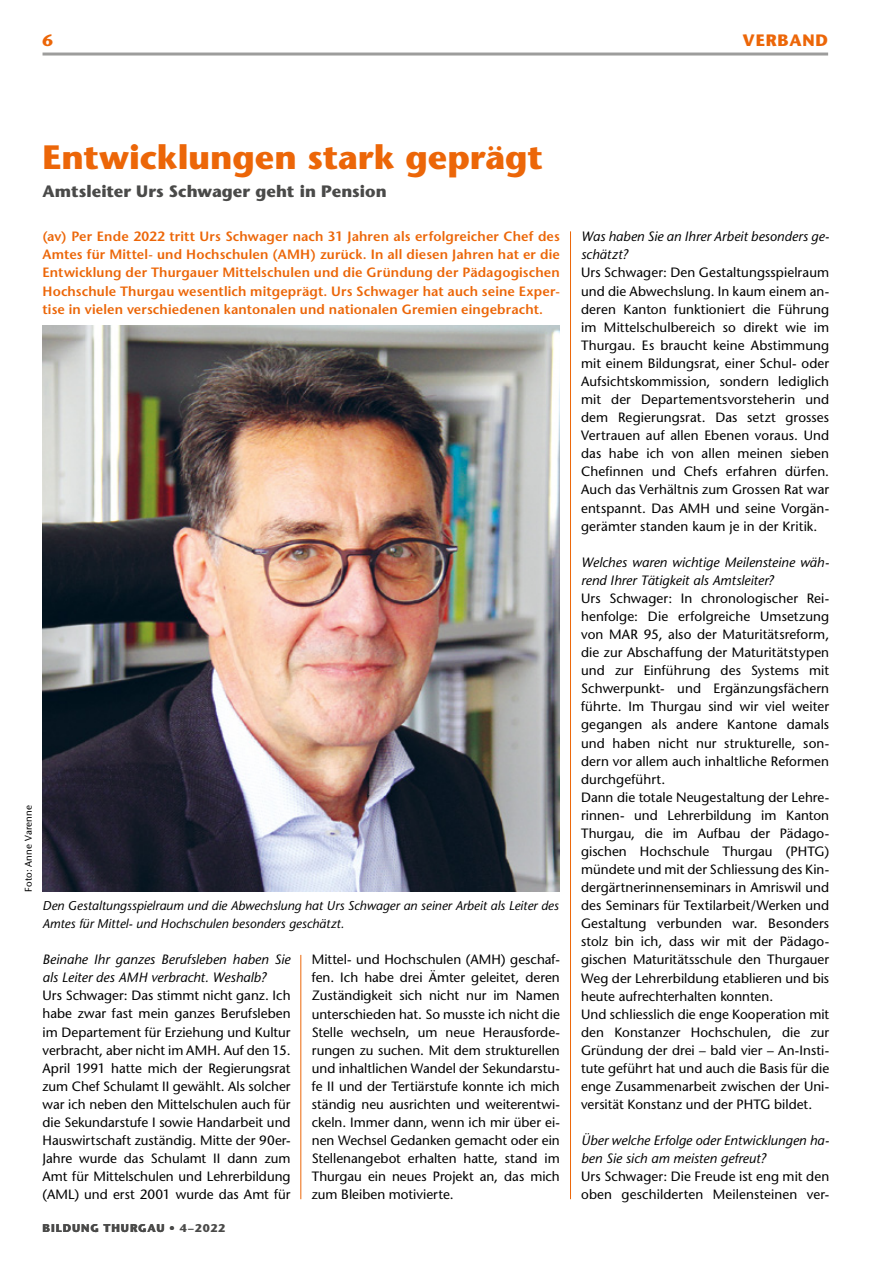
<style>
.page{position:relative;width:893px;height:1263px;background:#fff}
.page>*{position:absolute;margin:0;border:0;box-sizing:border-box;transform-origin:0 0}
.t1{font:700 33.75px "Stone Sans Std";color:#ec6608}
.t2{font:700 16.5px "Stone Sans Std";letter-spacing:.005em;color:#4a4a49}
.t3{font:700 16.5px "Stone Sans Std";letter-spacing:.05em;color:#ec6608}
.t4{font:500 13.5px/18.1px "Stone Sans Std";letter-spacing:.005em;color:#000;text-align:justify}
.t5{font:600 13.5px/18.1px "Stone Sans Std";letter-spacing:.01em;color:#ec6608;text-align:justify}
.t6{font:italic 500 13.5px/18.1px "Stone Sans Std";color:#000}
.t7{font:italic 500 12.75px/18px "Stone Sans Std";color:#000}
.t8{font:700 11.25px "Stone Sans Std";letter-spacing:.075em;color:#4a4a49}
.t9{font:500 9.75px "Stone Sans Std";letter-spacing:.015em;color:#000}
</style>
<div class="page">
<hr style="left:43px;top:53px;width:785px;height:3px;background:#9d9d9c">
<hr style="left:570px;top:231px;width:1px;height:968px;background:#ec6608">
<img style="left:43px;top:325px;width:517px;height:567px">
<hr style="left:300px;top:955px;width:1px;height:244px;background:#ec6608">
<p class="t3" style="left:43px;top:31px;width:12px">6</p>
<p class="t3" style="left:743px;top:31px;width:87px">VERBAND</p>
<p class="t9" style="left:23px;top:892px;width:89px;rotate:-90deg">Foto: Anne Varenne</p>
<h1 class="t1" style="left:43px;top:137px;width:502px">Entwicklungen stark geprägt</h1>
<p class="t2" style="left:43px;top:181px;width:346px">Amtsleiter Urs Schwager geht in Pension</p>
<p class="t5" style="left:43px;top:227px;width:519px">(av) Per Ende 2022 tritt Urs Schwager nach 31 Jahren als erfolgreicher Chef des Amtes für Mittel- und Hochschulen (AMH) zurück. In all diesen Jahren hat er die Entwicklung der Thurgauer Mittelschulen und die Gründung der Pädagogischen Hochschule Thurgau wesentlich mitgeprägt. Urs Schwager hat auch seine Exper&shy;tise in vielen verschiedenen kantonalen und nationalen Gremien eingebracht.</p>
<p class="t6" style="left:581px;top:228px;width:250px">Was haben Sie an Ihrer Arbeit besonders ge&shy;schätzt?</p>
<p class="t4" style="left:581px;top:264px;width:250px">Urs Schwager: Den Gestaltungsspielraum und die Abwechslung. In kaum einem an&shy;deren Kanton funktioniert die Führung im Mittelschulbereich so direkt wie im Thurgau. Es braucht keine Abstimmung mit einem Bildungsrat, einer Schul- oder Aufsichtskommission, sondern lediglich mit der Departementsvorsteherin und dem Regierungsrat. Das setzt grosses Vertrauen auf allen Ebenen voraus. Und das habe ich von allen meinen sieben Chefinnen und Chefs erfahren dürfen.<br>Auch das Verhältnis zum Grossen Rat war entspannt. Das AMH und seine Vorgän&shy;gerämter standen kaum je in der Kritik.</p>
<p class="t6" style="left:581px;top:553px;width:250px">Welches waren wichtige Meilensteine wäh&shy;rend Ihrer Tätigkeit als Amtsleiter?</p>
<p class="t4" style="left:581px;top:589px;width:250px;text-align:left">Urs Schwager: In chronologischer Rei&shy;henfolge: Die erfolgreiche Umsetzung von MAR 95, also der Maturitätsreform, die zur Abschaffung der Maturitätstypen und zur Einführung des Systems mit Schwerpunkt- und Ergänzungsfächern führte. Im Thurgau sind wir viel weiter gegangen als andere Kantone damals und haben nicht nur strukturelle, son&shy;dern vor allem auch inhaltliche Reformen durchgeführt.<br>Dann die totale Neugestaltung der Lehre&shy;rinnen- und Lehrerbildung im Kanton Thurgau, die im Aufbau der Pädago&shy;gischen Hochschule Thurgau (PHTG) mündete und mit der Schliessung des Kin&shy;dergärtnerinnenseminars in Amriswil und des Seminars für Textilarbeit/Werken und Gestaltung verbunden war. Besonders stolz bin ich, dass wir mit der Pädago&shy;gischen Maturitätsschule den Thurgauer Weg der Lehrerbildung etablieren und bis heute aufrechterhalten konnten.<br>Und schliesslich die enge Kooperation mit den Konstanzer Hochschulen, die zur Gründung der drei – bald vier – An-Insti&shy;tute geführt hat und auch die Basis für die enge Zusammenarbeit zwischen der Uni&shy;versität Konstanz und der PHTG bildet.</p>
<p class="t6" style="left:581px;top:1131px;width:250px">Über welche Erfolge oder Entwicklungen ha&shy;ben Sie sich am meisten gefreut?</p>
<p class="t4" style="left:581px;top:1167px;width:250px">Urs Schwager: Die Freude ist eng mit den oben geschilderten Meilensteinen ver-</p>
<p class="t7" style="left:43px;top:897px;width:518px">Den Gestaltungsspielraum und die Abwechslung hat Urs Schwager an seiner Arbeit als Leiter des<br>Amtes für Mittel- und Hochschulen besonders geschätzt.</p>
<p class="t6" style="left:43px;top:950px;width:250px">Beinahe Ihr ganzes Berufsleben haben Sie als Leiter des AMH verbracht. Weshalb?</p>
<p class="t4" style="left:43px;top:987px;width:250px">Urs Schwager: Das stimmt nicht ganz. Ich habe zwar fast mein ganzes Berufsleben im Departement für Erziehung und Kultur verbracht, aber nicht im AMH. Auf den 15.<br>April 1991 hatte mich der Regierungsrat zum Chef Schulamt II gewählt. Als solcher war ich neben den Mittelschulen auch für die Sekundarstufe I sowie Handarbeit und Hauswirtschaft zuständig. Mitte der 90er-Jahre wurde das Schulamt II dann zum Amt für Mittelschulen und Lehrerbildung (AML) und erst 2001 wurde das Amt für</p>
<p class="t4" style="left:312px;top:950px;width:250px">Mittel- und Hochschulen (AMH) geschaf&shy;fen. Ich habe drei Ämter geleitet, deren Zuständigkeit sich nicht nur im Namen unterschieden hat. So musste ich nicht die Stelle wechseln, um neue Herausforde&shy;rungen zu suchen. Mit dem strukturellen und inhaltlichen Wandel der Sekundarstu&shy;fe II und der Tertiärstufe konnte ich mich ständig neu ausrichten und weiterentwi&shy;ckeln. Immer dann, wenn ich mir über ei&shy;nen Wechsel Gedanken gemacht oder ein Stellenangebot erhalten hatte, stand im Thurgau ein neues Projekt an, das mich zum Bleiben motivierte.</p>
<p class="t8" style="left:43px;top:1221px;width:184px">BILDUNG THURGAU • 4–2022</p>
</div>
